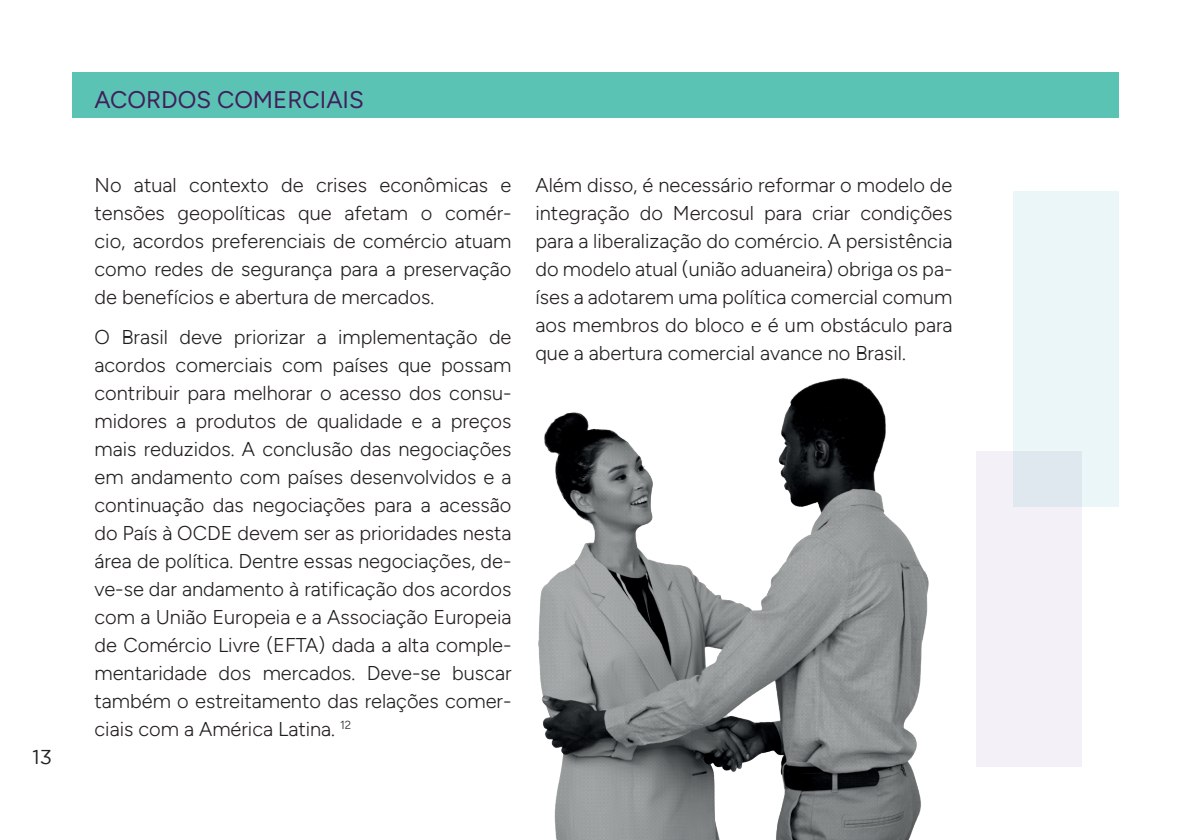
<style>
.page{position:relative;width:1191px;height:840px;background:#fff}
.page>*{position:absolute;margin:0;border:0;box-sizing:border-box;transform-origin:0 0}
.t1{font:300 24px "Figtree";color:#401f5c}
.t2{font:300 20px/28px "Figtree";color:#231f20;text-align:justify}
.t3{font:20px "Gotham";color:#231f20}
</style>
<div class="page">
<div style="left:72px;top:72px;width:1047px;height:45px;background:#5bc3b4"></div>
<img style="left:538px;top:378px;width:391px;height:461px">
<div style="left:1013px;top:191px;width:106px;height:316px;background:#eaf6f7"></div>
<div style="left:976px;top:450px;width:106px;height:316px;background:#f4f0f7"></div>
<p class="t3" style="left:33px;top:745px;width:21px">13</p>
<p class="t1" style="left:94px;top:86px;width:271px">ACORDOS COMERCIAIS</p>
<p class="t2" style="left:94px;top:171px;width:418px">No atual contexto de crises econômicas e tensões geopolíticas que afetam o comér&shy;cio, acordos preferenciais de comércio atuam como redes de segurança para a preservação de benefícios e abertura de mercados.</p>
<p class="t2" style="left:94px;top:322px;width:418px">O Brasil deve priorizar a implementação de acordos comerciais com países que possam contribuir para melhorar o acesso dos consu&shy;midores a produtos de qualidade e a preços mais reduzidos. A conclusão das negociações em andamento com países desenvolvidos e a continuação das negociações para a acessão do País à OCDE devem ser as prioridades nesta área de política. Dentre essas negociações, de&shy;ve-se dar andamento à ratificação dos acordos com a União Europeia e a Associação Europeia de Comércio Livre (EFTA) dada a alta comple&shy;mentaridade dos mercados. Deve-se buscar também o estreitamento das relações comer&shy;ciais com a América Latina. <sup>12</sup></p>
<p class="t2" style="left:535px;top:171px;width:418px">Além disso, é necessário reformar o modelo de integração do Mercosul para criar condições para a liberalização do comércio. A persistência do modelo atual (união aduaneira) obriga os pa&shy;íses a adotarem uma política comercial comum aos membros do bloco e é um obstáculo para que a abertura comercial avance no Brasil.</p>
</div>
